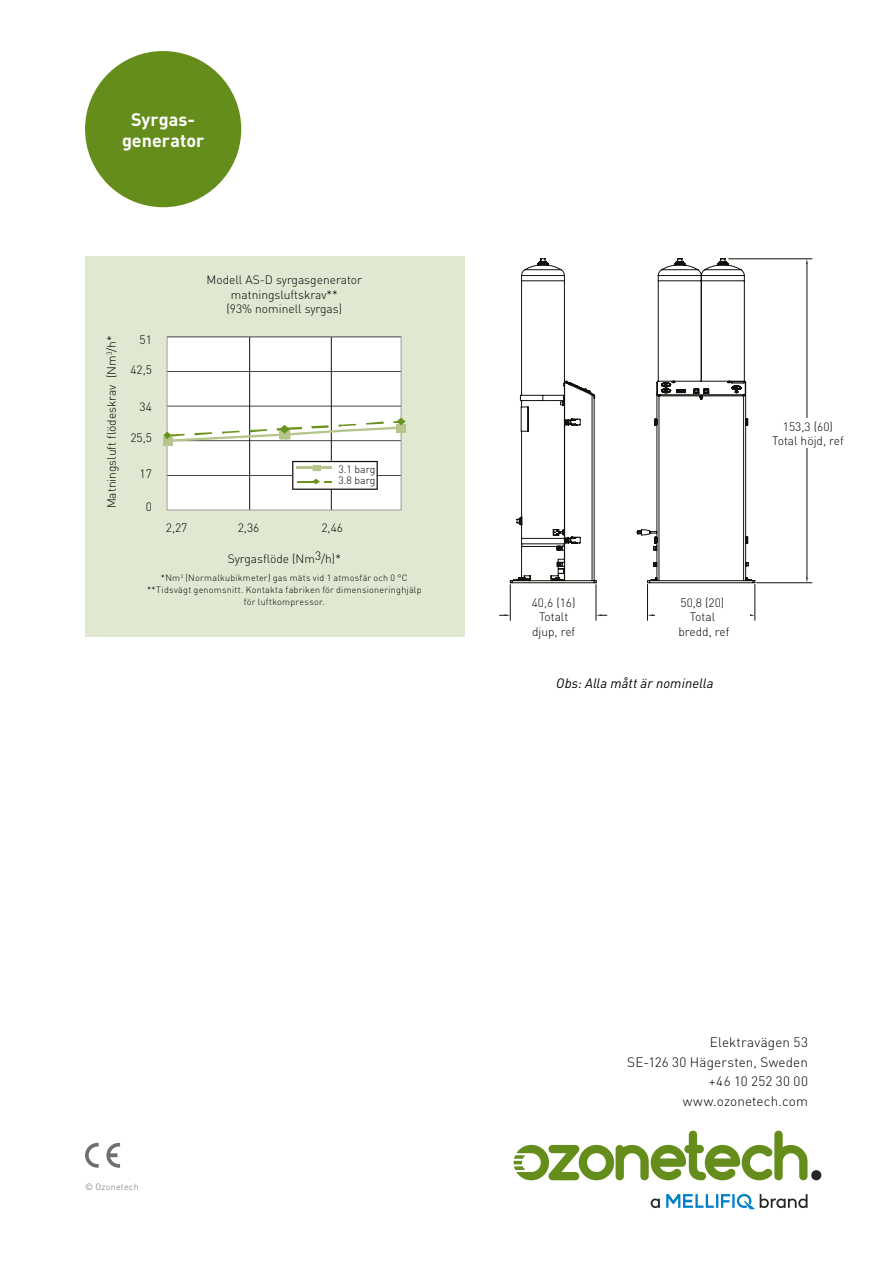
<style>
.page{position:relative;width:893px;height:1263px;background:#fff}
.page>*{position:absolute;margin:0;border:0;box-sizing:border-box;transform-origin:0 0}
.t1{font:700 18px/21px "DINOT";color:#fff;text-align:center}
.t2{font:300 13.5px/19.5px "DINOT";letter-spacing:.01em;color:#000;text-align:right}
.t3{font:italic 13.5px "DINOT";letter-spacing:.01em;color:#000}
.t4{font:300 12px/14.4px "DINOT";color:#000;text-align:center}
.t5{font:300 10.5px/11.7px "DINOT";color:#000}
.t6{font:300 9px/12px "DINOT";letter-spacing:.03em;color:#000;text-align:center}
.t7{font:300 9px "DINOT";letter-spacing:.025em;color:#706f6f}
</style>
<div class="page">
<div style="left:85px;top:51px;width:156px;height:156px;background:#658d1b;border-radius:50%"></div>
<div style="left:811px;top:1170px;width:10px;height:10px;background:#262626;border-radius:50%"></div>
<svg style="left:514px;top:1130px;width:293px;height:50px"></svg>
<svg style="left:651px;top:1198px;width:9px;height:10px"></svg>
<svg style="left:666px;top:1194px;width:141px;height:15px"></svg>
<svg style="left:85px;top:1143px;width:14px;height:25px"></svg>
<svg style="left:106px;top:1143px;width:14px;height:25px"></svg>
<div style="left:85px;top:256px;width:380px;height:381px;background:#e0e8d1"></div>
<svg style="left:163px;top:336px;width:243px;height:174px;background:#f1f2ef"></svg>
<hr style="left:510px;top:585px;width:1px;height:35px;background:#13110c">
<svg style="left:500px;top:614px;width:10px;height:2px"></svg>
<svg style="left:595px;top:584px;width:60px;height:37px"></svg>
<svg style="left:663px;top:583px;width:150px;height:38px"></svg>
<svg style="left:510px;top:258px;width:303px;height:325px"></svg>
<div style="left:333px;top:465px;width:42px;height:9px;background:#fff"></div>
<div style="left:333px;top:476px;width:42px;height:10px;background:#fff"></div>
<div style="left:756px;top:419px;width:104px;height:28px;background:#fff"></div>
<div style="left:655px;top:597px;width:95px;height:40px;background:#fff"></div>
<h1 class="t1" style="left:122px;top:108px;width:84px">Syrgas&shy;generator</h1>
<p class="t4" style="left:104px;top:508px;width:174px;rotate:-90deg">Matningsluft flödeskrav (Nm<sup>3</sup>/h*</p>
<p class="t4" style="left:140px;top:332px;width:14px">51</p>
<p class="t4" style="left:130px;top:363px;width:23px">42,5</p>
<p class="t4" style="left:140px;top:399px;width:14px">34</p>
<p class="t4" style="left:130px;top:431px;width:23px">25,5</p>
<p class="t4" style="left:140px;top:466px;width:14px">17</p>
<p class="t4" style="left:146px;top:499px;width:8px">0</p>
<p class="t4" style="left:166px;top:521px;width:23px">2,27</p>
<p class="t4" style="left:207px;top:272px;width:157px">Modell AS-D syrgasgenerator matningsluftskrav**<br>(93% nominell syrgas)</p>
<p class="t5" style="left:338px;top:463px;width:39px">3.1 barg<br>3.8 barg</p>
<p class="t4" style="left:238px;top:521px;width:23px">2,36</p>
<p class="t4" style="left:321px;top:521px;width:23px">2,46</p>
<p class="t4" style="left:228px;top:551px;width:115px">Syrgasflöde (Nm3/h)*</p>
<p class="t6" style="left:147px;top:572px;width:276px">*Nm<sup>3</sup> (Normalkubikmeter) gas mäts vid 1 atmosfär och 0 °C **Tidsvägt genomsnitt. Kontakta fabriken för dimensioneringhjälp för luftkompressor.</p>
<p class="t4" style="left:772px;top:419px;width:73px">153,3 (60)<br>Total höjd, ref</p>
<p class="t4" style="left:532px;top:595px;width:45px">40,6 (16)<br>Totalt djup, ref</p>
<p class="t4" style="left:678px;top:595px;width:52px">50,8 (20)<br>Total bredd, ref</p>
<p class="t3" style="left:556px;top:675px;width:159px">Obs: Alla mått är nominella</p>
<p class="t7" style="left:85px;top:1181px;width:55px">© Ozonetech</p>
<p class="t2" style="left:627px;top:1033px;width:182px">Elektravägen 53<br>SE-126 30 Hägersten, Sweden +46 10 252 30 00 www.ozonetech.com</p>
</div>
